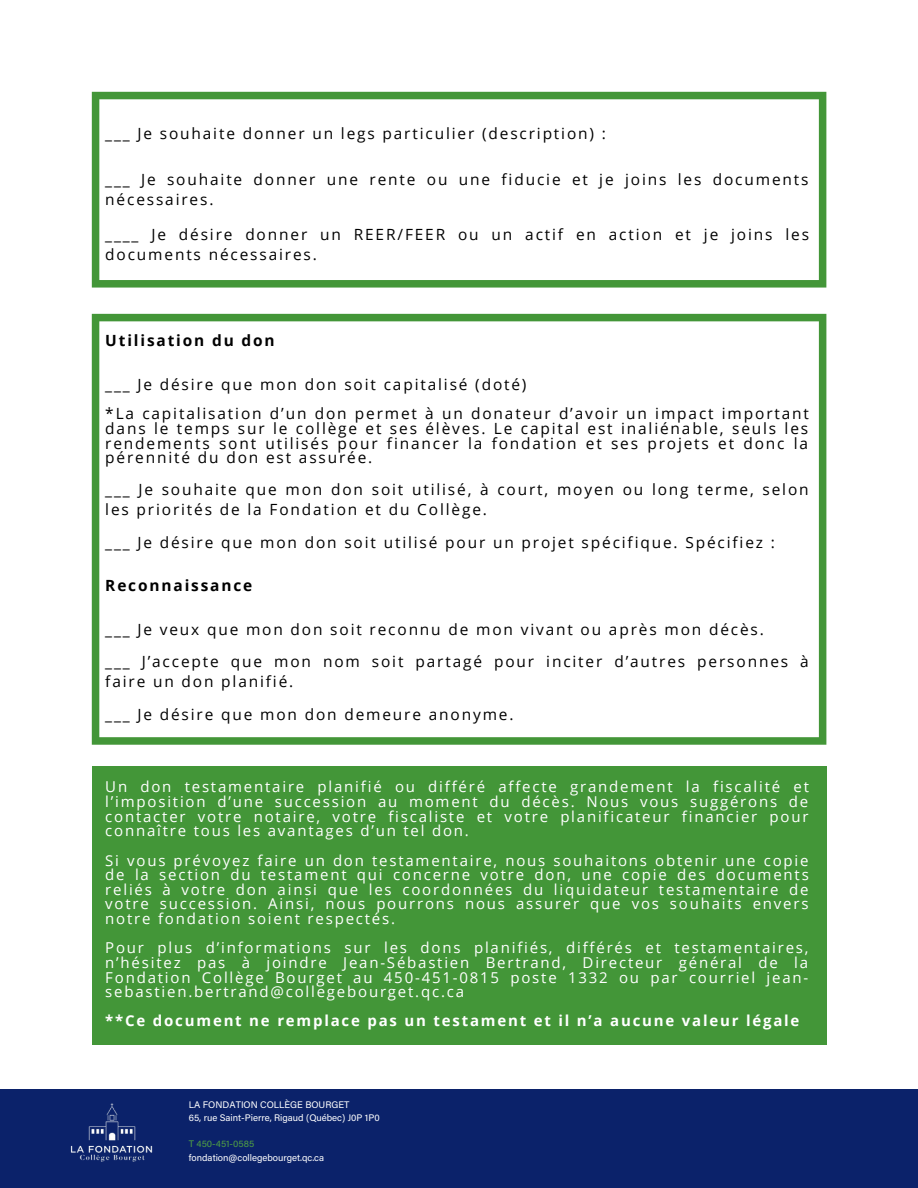
<style>
.page{position:relative;width:918px;height:1188px;background:#fff}
.page>*{position:absolute;margin:0;border:0;box-sizing:border-box;transform-origin:0 0}
.t1{font:15.45px/20.2px "Open Sans";letter-spacing:.12em;color:#000}
.t2{font:700 15.45px "Open Sans";letter-spacing:.12em;color:#000}
.t3{font:15px/14.7px "Open Sans";letter-spacing:.12em;color:#fff;text-align:justify}
.t4{font:700 15px "Open Sans";letter-spacing:.12em;color:#fff}
.t5{font:9.6px/13.4px "Acumin Pro";color:#fff}
.t6{font:9.6px "Acumin Pro";color:#4f9e44}
</style>
<div class="page">
<svg style="left:92px;top:92px;width:734px;height:196px"></svg>
<svg style="left:92px;top:314px;width:734px;height:431px"></svg>
<div style="left:92px;top:766px;width:734px;height:279px;background:#439638"></div>
<div style="left:0;top:1089px;width:918px;height:99px;background:#0b226a"></div>
<img style="left:70px;top:1103px;width:83px;height:59px">
<p class="t1" style="left:105px;top:123px;width:502px">___ Je souhaite donner un legs particulier (description) :</p>
<p class="t1" style="left:105px;top:169px;width:705px">___ Je souhaite donner une rente ou une fiducie et je joins les documents nécessaires.</p>
<p class="t1" style="left:105px;top:224px;width:705px">____ Je désire donner un REER/FEER ou un actif en action et je joins les documents nécessaires.</p>
<p class="t2" style="left:105px;top:330px;width:171px">Utilisation du don</p>
<p class="t1" style="left:105px;top:369px;width:705px;line-height:29.2px">___ Je désire que mon don soit capitalisé (doté)<br>*La capitalisation d’un don permet à un donateur d’avoir un impact important</p>
<p class="t1" style="left:105px;top:421px;width:704px;line-height:14.7px;text-align:justify">dans le temps sur le collège et ses élèves. Le capital est inaliénable, seuls les rendements sont utilisés pour financer la fondation et ses projets et donc la pérennité du don est assurée.</p>
<p class="t1" style="left:105px;top:479px;width:705px">___ Je souhaite que mon don soit utilisé, à court, moyen ou long terme, selon les priorités de la Fondation et du Collège.</p>
<p class="t1" style="left:105px;top:531px;width:671px">___ Je désire que mon don soit utilisé pour un projet spécifique. Spécifiez :</p>
<p class="t2" style="left:105px;top:575px;width:149px">Reconnaissance</p>
<p class="t1" style="left:105px;top:614px;width:705px;line-height:31.5px">___ Je veux que mon don soit reconnu de mon vivant ou après mon décès.<br>___ J’accepte que mon nom soit partagé pour inciter d’autres personnes à</p>
<p class="t1" style="left:105px;top:665px;width:410px;line-height:32.7px">faire un don planifié.<br>___ Je désire que mon don demeure anonyme.</p>
<p class="t3" style="left:105px;top:779px;width:705px">Un don testamentaire planifié ou différé affecte grandement la fiscalité et l’imposition d’une succession au moment du décès. Nous vous suggérons de contacter votre notaire, votre fiscaliste et votre planificateur financier pour connaître tous les avantages d’un tel don.</p>
<p class="t3" style="left:105px;top:852px;width:705px">Si vous prévoyez faire un don testamentaire, nous souhaitons obtenir une copie de la section du testament qui concerne votre don, une copie des documents reliés à votre don ainsi que les coordonnées du liquidateur testamentaire de votre succession. Ainsi, nous pourrons nous assurer que vos souhaits envers notre fondation soient respectés.</p>
<p class="t3" style="left:105px;top:940px;width:705px">Pour plus d’informations sur les dons planifiés, différés et testamentaires, n’hésitez pas à joindre Jean-Sébastien Bertrand, Directeur général de la Fondation Collège Bourget au 450-451-0815 poste 1332 ou par courriel jean&shy;sebastien.bertrand@collegebourget.qc.ca</p>
<p class="t4" style="left:105px;top:1010px;width:696px">**Ce document ne remplace pas un testament et il n’a aucune valeur légale</p>
<p class="t5" style="left:189px;top:1099px;width:192px">LA FONDATION COLLÈGE BOURGET<br>65, rue Saint-Pierre, Rigaud (Québec) J0P 1P0</p>
<p class="t6" style="left:189px;top:1140px;width:67px">T 450-451-0585</p>
<p class="t5" style="left:189px;top:1152px;width:137px">fondation@collegebourget.qc.ca</p>
</div>
